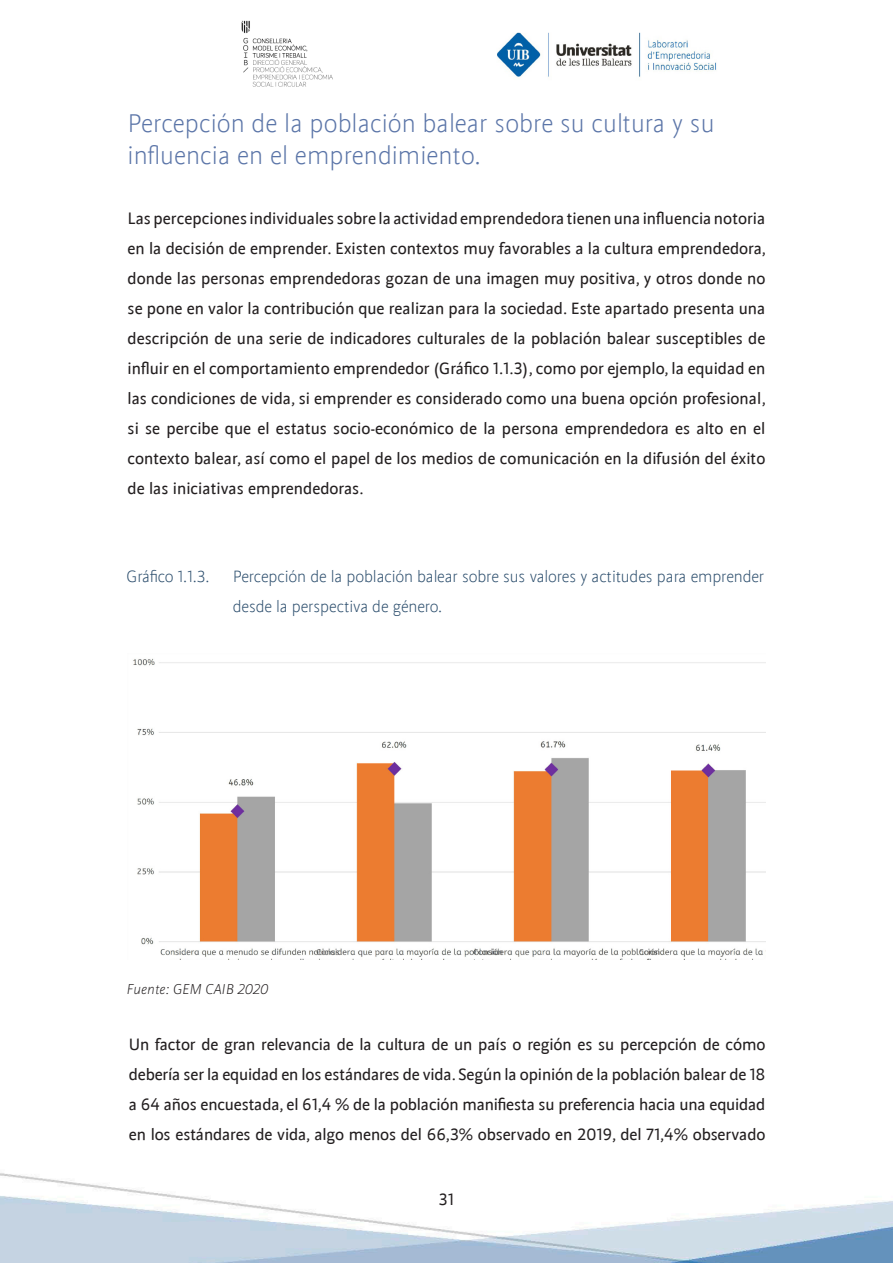
<style>
.page{position:relative;width:893px;height:1263px;background:#fff}
.page>*{position:absolute;margin:0;border:0;box-sizing:border-box;transform-origin:0 0}
.titulo_2{font:300 27px/32.4px "UI Bsans";color:#5b75a8}
.cuerpo_libro{font:17.25px/30px "UI Bsans";color:#231f20;text-align:justify}
.titulo_3_con_sangria{font:300 17.25px/30px "UI Bsans";letter-spacing:-.01em;color:#2c4e6d}
.titulo_grafica{font:italic 300 15px "UI Bsans";color:#231f20}
</style>
<div class="page">
<img style="left:0;top:662px;width:893px;height:601px">
<img style="left:241px;top:20px;width:92px;height:67px">
<img style="left:497px;top:32px;width:220px;height:45px">
<img style="left:127px;top:658px;width:638px;height:302px">
<p class="titulo_2" style="left:128px;top:107px;width:588px">Percepción de la población balear sobre su cultura y su influencia en el emprendimiento.</p>
<p class="cuerpo_libro" style="left:128px;top:203px;width:640px">Las percepciones individuales sobre la actividad emprendedora tienen una influencia notoria en la decisión de emprender. Existen contextos muy favorables a la cultura emprendedora, donde las personas emprendedoras gozan de una imagen muy positiva, y otros donde no se pone en valor la contribución que realizan para la sociedad. Este apartado presenta una descripción de una serie de indicadores culturales de la población balear susceptibles de influir en el comportamiento emprendedor (Gráfico 1.1.3), como por ejemplo, la equidad en las condiciones de vida, si emprender es considerado como una buena opción profesional, si se percibe que el estatus socio-económico de la persona emprendedora es alto en el contexto balear, así como el papel de los medios de comunicación en la difusión del éxito de las iniciativas emprendedoras.</p>
<p class="titulo_3_con_sangria" style="left:126px;top:561px;width:85px">Gráfico 1.1.3.</p>
<p class="titulo_3_con_sangria" style="left:233px;top:561px;width:533px">Percepción de la población balear sobre sus valores y actitudes para emprender desde la perspectiva de género.</p>
<p class="titulo_grafica" style="left:126px;top:981px;width:144px">Fuente: GEM CAIB 2020</p>
<p class="cuerpo_libro" style="left:129px;top:1029px;width:638px">Un factor de gran relevancia de la cultura de un país o región es su percepción de cómo debería ser la equidad en los estándares de vida. Según la opinión de la población balear de 18 a 64 años encuestada, el 61,4 % de la población manifiesta su preferencia hacia una equidad en los estándares de vida, algo menos del 66,3% observado en 2019, del 71,4% observado</p>
<p class="cuerpo_libro" style="left:439px;top:1184px;width:17px">31</p>
</div>
